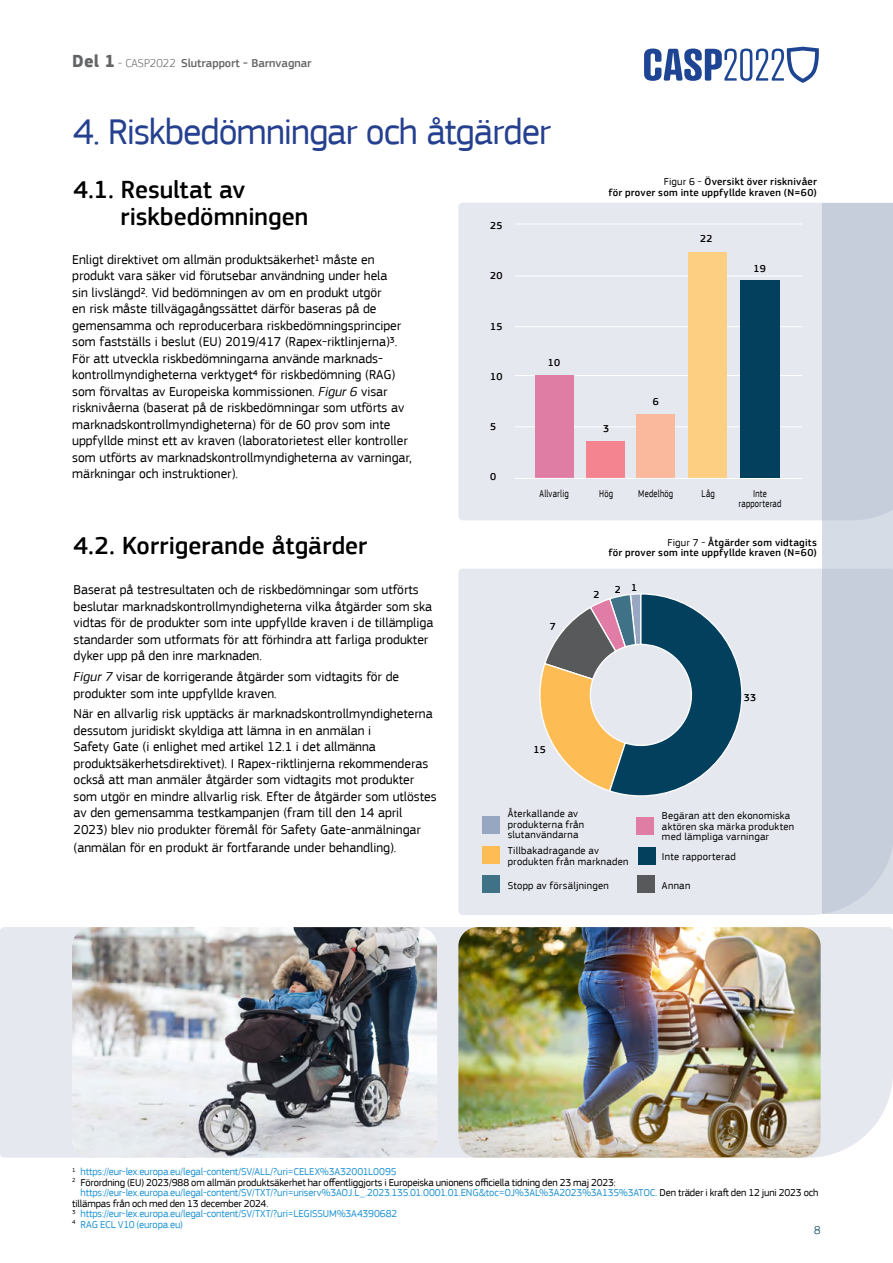
<style>
.page{position:relative;width:893px;height:1263px;background:#fff}
.page>*{position:absolute;margin:0;border:0;box-sizing:border-box;transform-origin:0 0}
.t1{font:37.5px "EC Square Sans Pro";letter-spacing:-.03em;color:#25408f}
.t2{font:500 25.5px/27px "EC Square Sans Pro";color:#000}
.t3{font:13.5px/16.5px "EC Square Sans Pro";color:#000}
.t4{font:500 12px "EC Square Sans Pro";color:#636466}
.t5{font:300 12px "EC Square Sans Pro";color:#02405d}
.t6{font:10.5px "EC Square Sans Pro";letter-spacing:-.015em;color:#2194d2}
.t7{font:10.5px/10.5px "EC Square Sans Pro";letter-spacing:.02em;color:#000}
.t8{font:500 10.5px/10.5px "EC Square Sans Pro";letter-spacing:.025em;color:#000;text-align:right}
.t9{font:10.5px "EC Square Sans Pro";letter-spacing:-.015em;color:#000}
.t10{font:10.5px/10.5px "EC Square Sans Pro";letter-spacing:.02em;color:#000;text-align:center;scale:.8 1}
.s1{font-weight:700;font-size:18px}
.s2{font-weight:300}
.s3{font-style:italic}
.s4{font-weight:400}
.s5{color:#000}
</style>
<div class="page">
<div style="left:458px;top:569px;width:364px;height:346px;background:#e6e8ef"></div>
<div style="left:458px;top:203px;width:364px;height:317px;background:#e6e8ef"></div>
<hr style="left:515px;top:326px;width:287px;height:1px;background:#fff">
<hr style="left:515px;top:276px;width:287px;height:1px;background:#fff">
<hr style="left:515px;top:224px;width:287px;height:1px;background:#fff">
<hr style="left:515px;top:375px;width:287px;height:1px;background:#fff">
<hr style="left:515px;top:426px;width:287px;height:1px;background:#fff">
<div style="left:822px;top:203px;width:71px;height:711px;background:linear-gradient(to right,#c7cfdd,#c8d0dd)"></div>
<div style="left:688px;top:252px;width:39px;height:226px;background:#fdcf82"></div>
<div style="left:637px;top:414px;width:38px;height:64px;background:#fab89c"></div>
<div style="left:586px;top:441px;width:38px;height:37px;background:#f4848f"></div>
<div style="left:535px;top:376px;width:38px;height:102px;background:#e07da5"></div>
<hr style="left:515px;top:478px;width:287px;height:1px;background:#fff">
<div style="left:0;top:927px;width:893px;height:231px;background:#e6e8ef"></div>
<img style="left:72px;top:927px;width:365px;height:231px">
<img style="left:458px;top:927px;width:363px;height:231px">
<div style="left:740px;top:281px;width:39px;height:197px;background:#02405d"></div>
<div style="left:637px;top:817px;width:17px;height:17px;background:#e07da5"></div>
<div style="left:482px;top:817px;width:17px;height:17px;background:#97a7c1"></div>
<div style="left:482px;top:846px;width:17px;height:17px;background:#fdbc54"></div>
<div style="left:482px;top:876px;width:17px;height:17px;background:#3f7286"></div>
<div style="left:638px;top:847px;width:17px;height:17px;background:#02405d"></div>
<svg style="left:535px;top:593px;width:208px;height:203px;background:#98a2a1"></svg>
<div style="left:638px;top:876px;width:17px;height:17px;background:#58595b"></div>
<svg style="left:644px;top:47px;width:175px;height:36px"></svg>
<p class="t4" style="left:72px;top:56px;width:241px"><span class="s1">Del 1</span> <span class="s2">- CASP2022</span> Slutrapport - Barnvagnar</p>
<h1 class="t1" style="left:73px;top:110px;width:479px">4. Riskbedömningar och åtgärder</h1>
<h2 class="t2" style="left:120px;top:177px;width:189px;text-indent:-47px">4.1. Resultat av riskbedömningen</h2>
<p class="t8" style="left:490px;top:221px;width:14px">25</p>
<p class="t3" style="left:72px;top:251px;width:341px">Enligt direktivet om allmän produktsäkerhet1 måste en produkt vara säker vid förutsebar användning under hela<br>sin livslängd2. Vid bedömningen av om en produkt utgör<br>en risk måste tillvägagångssättet därför baseras på de gemensamma och reproducerbara riskbedömningsprinciper som fastställs i beslut (EU) 2019/417 (Rapex-riktlinjerna)3.<br>För att utveckla riskbedömningarna använde marknads&shy;kontrollmyndigheterna verktyget4 för riskbedömning (RAG) som förvaltas av Europeiska kommissionen. <span class="s3">Figur 6</span> visar risknivåerna (baserat på de riskbedömningar som utförts av marknadskontrollmyndigheterna) för de 60 prov som inte uppfyllde minst ett av kraven (laboratorietest eller kontroller som utförts av marknadskontrollmyndigheterna av varningar, märkningar och instruktioner).</p>
<p class="t8" style="left:490px;top:271px;width:14px">20</p>
<p class="t8" style="left:490px;top:321px;width:14px">15</p>
<p class="t8" style="left:490px;top:371px;width:14px">10</p>
<p class="t8" style="left:490px;top:422px;width:8px">5</p>
<p class="t8" style="left:490px;top:472px;width:8px">0</p>
<p class="t8" style="left:548px;top:358px;width:14px">10</p>
<p class="t8" style="left:608px;top:177px;width:210px"><span class="s4">Figur 6 -</span> Översikt över risknivåer<br>för prover som inte uppfyllde kraven (N=60)</p>
<p class="t8" style="left:700px;top:233px;width:14px">22</p>
<p class="t8" style="left:754px;top:263px;width:14px">19</p>
<p class="t8" style="left:603px;top:424px;width:8px">3</p>
<p class="t8" style="left:653px;top:397px;width:8px">6</p>
<h2 class="t2" style="left:74px;top:532px;width:295px">4.2. Korrigerande åtgärder</h2>
<p class="t3" style="left:74px;top:582px;width:361px">Baserat på testresultaten och de riskbedömningar som utförts beslutar marknadskontrollmyndigheterna vilka åtgärder som ska vidtas för de produkter som inte uppfyllde kraven i de tillämpliga standarder som utformats för att förhindra att farliga produkter dyker upp på den inre marknaden.</p>
<p class="t3" style="left:74px;top:668px;width:327px"><span class="s3">Figur 7</span> visar de korrigerande åtgärder som vidtagits för de produkter som inte uppfyllde kraven.</p>
<p class="t3" style="left:74px;top:706px;width:365px">När en allvarlig risk upptäcks är marknadskontrollmyndigheterna dessutom juridiskt skyldiga att lämna in en anmälan i<br>Safety Gate (i enlighet med artikel 12.1 i det allmänna produktsäkerhetsdirektivet). I Rapex-riktlinjerna rekommenderas också att man anmäler åtgärder som vidtagits mot produkter som utgör en mindre allvarlig risk. Efter de åtgärder som utlöstes av den gemensamma testkampanjen (fram till den 14 april 2023) blev nio produkter föremål för Safety Gate-anmälningar</p>
<p class="t3" style="left:74px;top:839px;width:324px">(anmälan för en produkt är fortfarande under behandling).</p>
<p class="t10" style="left:539px;top:488px;width:38px">Allvarlig</p>
<p class="t10" style="left:599px;top:488px;width:19px">Hög</p>
<p class="t10" style="left:638px;top:488px;width:45px">Medelhög</p>
<p class="t10" style="left:702px;top:488px;width:18px">Låg</p>
<p class="t10" style="left:738px;top:488px;width:55px">Inte rapporterad</p>
<p class="t8" style="left:550px;top:621px;width:8px">7</p>
<p class="t8" style="left:534px;top:744px;width:14px">15</p>
<p class="t8" style="left:608px;top:537px;width:210px"><span class="s4">Figur 7 -</span> Åtgärder som vidtagits<br>för prover som inte uppfyllde kraven (N=60)</p>
<p class="t8" style="left:594px;top:589px;width:8px">2</p>
<p class="t8" style="left:615px;top:584px;width:8px">2</p>
<p class="t8" style="left:631px;top:582px;width:8px">1</p>
<p class="t8" style="left:744px;top:693px;width:14px">33</p>
<p class="t7" style="left:508px;top:809px;width:78px">Återkallande av produkterna från slutanvändarna</p>
<p class="t7" style="left:508px;top:845px;width:122px">Tillbakadragande av produkten från marknaden</p>
<p class="t7" style="left:508px;top:880px;width:102px">Stopp av försäljningen</p>
<p class="t7" style="left:662px;top:811px;width:134px">Begäran att den ekonomiska aktören ska märka produkten med lämpliga varningar</p>
<p class="t7" style="left:662px;top:851px;width:75px">Inte rapporterad</p>
<p class="t7" style="left:662px;top:880px;width:30px">Annan</p>
<p class="t6" style="left:72px;top:1165px;width:326px"><sup>1</sup> https://eur-lex.europa.eu/legal-content/SV/ALL/?uri=CELEX%3A32001L0095</p>
<p class="t9" style="left:72px;top:1176px;width:545px"><sup>2</sup> Förordning (EU) 2023/988 om allmän produktsäkerhet har offentliggjorts i Europeiska unionens officiella tidning den 23 maj 2023:</p>
<p class="t6" style="left:81px;top:1186px;width:739px">https://eur-lex.europa.eu/legal-content/SV/TXT/?uri=uriserv%3AOJ.L_.2023.135.01.0001.01.ENG&amp;toc=OJ%3AL%3A2023%3A135%3ATOC. <span class="s5">Den träder i kraft den 12 juni 2023 och</span></p>
<p class="t9" style="left:72px;top:1197px;width:198px">tillämpas från och med den 13 december 2024.</p>
<p class="t6" style="left:72px;top:1207px;width:327px"><sup>3</sup> https://eur-lex.europa.eu/legal-content/SV/TXT/?uri=LEGISSUM%3A4390682</p>
<p class="t6" style="left:72px;top:1218px;width:113px"><sup>4</sup> RAG ECL V10 (europa.eu)</p>
<p class="t5" style="left:814px;top:1223px;width:8px">8</p>
</div>
